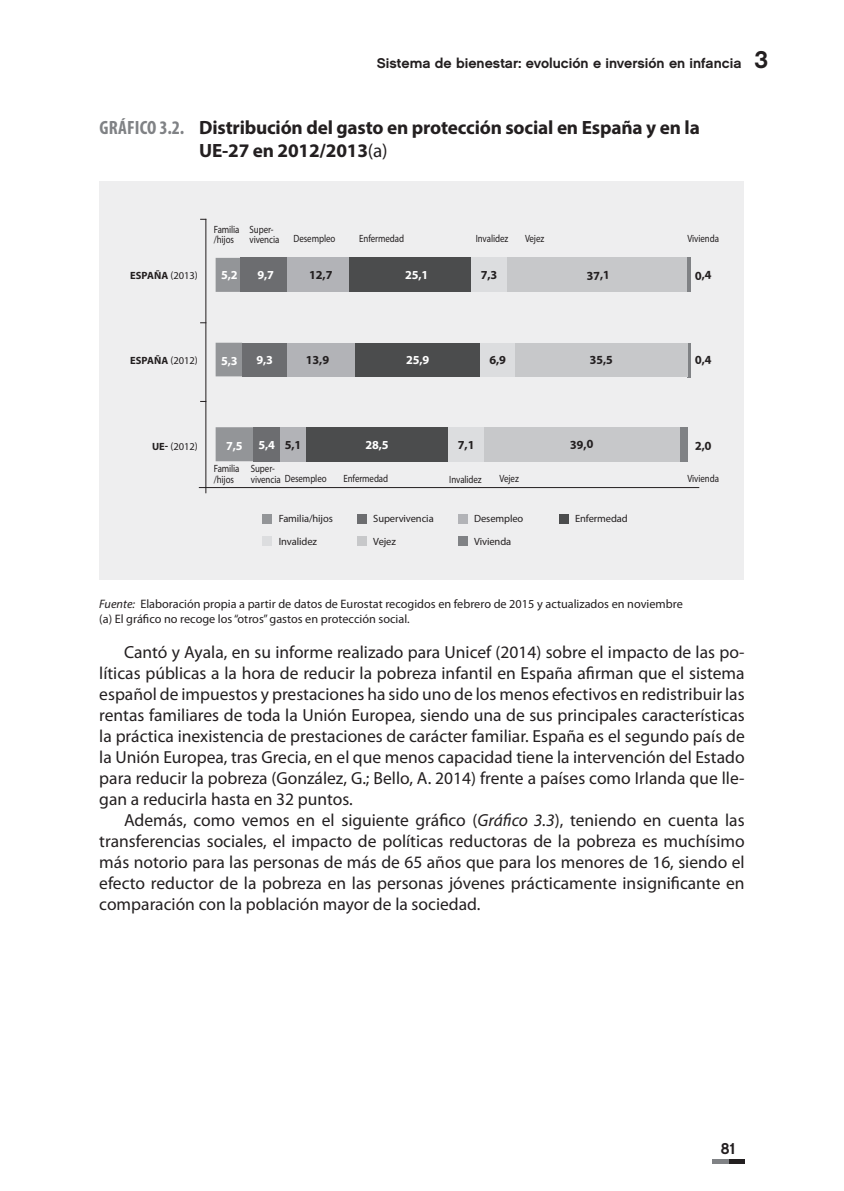
<style>
.page{position:relative;width:844px;height:1191px;background:#fff}
.page>*{position:absolute;margin:0;border:0;box-sizing:border-box;transform-origin:0 0}
.t1{font:700 19.25px/23.1px "Myriad Pro";letter-spacing:-.01em;color:#231f20}
.t2{font:17.5px/21px "Myriad Pro";color:#231f20;text-align:justify}
.t3{font:15.75px "Chalet New York Nineteen Sixty";color:#231f20}
.t4{font:14px "Chalet New York Nineteen Sixty";color:#231f20}
.t5{font:12.25px/14.7px "Myriad Pro";color:#231f20}
.t6{font:700 12.25px "Myriad Pro";color:#fff}
.t7{font:700 12.25px "Myriad Pro";color:#231f20}
.t8{font:10.5px/10.5px "Myriad Pro";letter-spacing:-.01em;color:#231f20;scale:.85 1}
.t9{font:10.5px/22.9px "Myriad Pro";letter-spacing:-.01em;color:#231f20}
.t10{font:700 10.5px "Myriad Pro";color:#231f20}
.s1{font-size:24.5px}
.s2{font-stretch:condensed;color:#808285}
.s3{font-weight:400}
.s4{font-weight:700}
.s5{color:#231f20}
.s6{font-style:italic}
</style>
<div class="page">
<div style="left:728px;top:1159px;width:16px;height:5px;background:#231f20"></div>
<div style="left:712px;top:1159px;width:16px;height:5px;background:#808285"></div>
<div style="left:100px;top:181px;width:644px;height:398px;background:#eeeeef"></div>
<hr style="left:199px;top:487px;width:500px;height:1px;background:#231f20">
<hr style="left:205px;top:219px;width:1px;height:274px;background:#231f20">
<svg style="left:215px;top:258px;width:38px;height:203px"></svg>
<div style="left:240px;top:258px;width:47px;height:34px;background:#6c6d70"></div>
<div style="left:242px;top:343px;width:45px;height:33px;background:#6c6d70"></div>
<div style="left:253px;top:427px;width:27px;height:34px;background:#6c6d70"></div>
<div style="left:287px;top:258px;width:62px;height:34px;background:#b2b3b7"></div>
<div style="left:287px;top:343px;width:68px;height:33px;background:#b2b3b7"></div>
<div style="left:280px;top:427px;width:25px;height:34px;background:#b2b3b7"></div>
<div style="left:349px;top:258px;width:122px;height:34px;background:#4b4c4d"></div>
<div style="left:355px;top:343px;width:125px;height:33px;background:#4b4c4d"></div>
<div style="left:305px;top:427px;width:143px;height:34px;background:#4b4c4d"></div>
<div style="left:471px;top:258px;width:36px;height:34px;background:#dcdddf"></div>
<div style="left:480px;top:343px;width:34px;height:33px;background:#dcdddf"></div>
<div style="left:448px;top:427px;width:36px;height:34px;background:#dcdddf"></div>
<div style="left:507px;top:258px;width:180px;height:34px;background:#c7c8ca"></div>
<hr style="left:687px;top:258px;width:4px;height:34px;background:#808285">
<svg style="left:687px;top:343px;width:4px;height:34px"></svg>
<div style="left:679px;top:427px;width:8px;height:34px;background:#808285"></div>
<div style="left:514px;top:343px;width:173px;height:33px;background:#c7c8ca"></div>
<div style="left:484px;top:427px;width:195px;height:34px;background:#c7c8ca"></div>
<div style="left:558px;top:514px;width:10px;height:9px;background:#4b4c4d"></div>
<div style="left:262px;top:514px;width:10px;height:9px;background:#939598"></div>
<div style="left:262px;top:536px;width:10px;height:10px;background:#dcdddf"></div>
<div style="left:357px;top:514px;width:9px;height:9px;background:#6c6d70"></div>
<div style="left:357px;top:536px;width:9px;height:10px;background:#c7c8ca"></div>
<div style="left:457px;top:514px;width:10px;height:9px;background:#b2b3b7"></div>
<div style="left:457px;top:536px;width:10px;height:10px;background:#808285"></div>
<p class="t4" style="left:376px;top:55px;width:393px">Sistema de bienestar: evolución e inversión en infancia <span class="s1">3</span></p>
<p class="t1" style="left:199px;top:115px;width:502px;text-indent:-100px"><span class="s2">GRÁFICO 3.2.</span> Distribución del gasto en protección social en España y en la<br>UE-27 en 2012/2013<span class="s3">(a)</span></p>
<p class="t8" style="left:214px;top:224px;width:32px">Familia /hijos</p>
<p class="t8" style="left:249px;top:224px;width:37px">Super&shy;vivencia</p>
<p class="t8" style="left:293px;top:233px;width:51px">Desempleo</p>
<p class="t8" style="left:359px;top:233px;width:54px">Enfermedad</p>
<p class="t8" style="left:475px;top:233px;width:40px">Invalidez</p>
<p class="t8" style="left:525px;top:233px;width:24px">Vejez</p>
<p class="t8" style="left:687px;top:233px;width:38px">Vivienda</p>
<p class="t10" style="left:130px;top:269px;width:14px">España</p>
<p class="t9" style="left:170px;top:264px;width:29px">(2013)</p>
<p class="t6" style="left:221px;top:267px;width:18px">5,2</p>
<p class="t6" style="left:257px;top:267px;width:18px">9,7</p>
<p class="t7" style="left:309px;top:267px;width:25px">12,7</p>
<p class="t6" style="left:405px;top:267px;width:25px">25,1</p>
<p class="t7" style="left:480px;top:267px;width:18px">7,3</p>
<p class="t7" style="left:586px;top:268px;width:25px;rotate:-2deg">37,1</p>
<p class="t10" style="left:130px;top:353px;width:14px">España</p>
<p class="t9" style="left:170px;top:349px;width:29px">(2012)</p>
<p class="t6" style="left:221px;top:353px;width:18px">5,3</p>
<p class="t6" style="left:256px;top:352px;width:18px">9,3</p>
<p class="t7" style="left:306px;top:352px;width:25px">13,9</p>
<p class="t6" style="left:406px;top:352px;width:25px">25,9</p>
<p class="t7" style="left:489px;top:352px;width:18px">6,9</p>
<p class="t7" style="left:589px;top:352px;width:25px;rotate:-2deg">35,5</p>
<p class="t9" style="left:152px;top:435px;width:47px"><span class="s4">UE-</span> (2012)</p>
<p class="t6" style="left:226px;top:438px;width:18px">7,5</p>
<p class="t6" style="left:365px;top:437px;width:25px">28,5</p>
<p class="t6" style="left:258px;top:437px;width:44px">5,4 <span class="s5">5,1</span></p>
<p class="t7" style="left:458px;top:437px;width:18px">7,1</p>
<p class="t7" style="left:569px;top:437px;width:25px;rotate:-2deg">39,0</p>
<p class="t8" style="left:214px;top:463px;width:32px">Familia /hijos</p>
<p class="t8" style="left:251px;top:463px;width:37px">Super&shy;vivencia</p>
<p class="t8" style="left:285px;top:472px;width:51px">Desempleo</p>
<p class="t8" style="left:343px;top:472px;width:54px">Enfermedad</p>
<p class="t8" style="left:449px;top:474px;width:40px">Invalidez</p>
<p class="t8" style="left:499px;top:472px;width:24px">Vejez</p>
<p class="t7" style="left:679px;top:463px;width:18px">2,2</p>
<p class="t8" style="left:687px;top:472px;width:38px">Vivienda</p>
<p class="t9" style="left:279px;top:507px;width:56px">Familia/hijos</p>
<p class="t9" style="left:575px;top:507px;width:54px">Enfermedad</p>
<p class="t9" style="left:279px;top:530px;width:40px">Invalidez</p>
<p class="t9" style="left:373px;top:507px;width:62px">Supervivencia<br>Vejez</p>
<p class="t9" style="left:474px;top:507px;width:51px">Desempleo<br>Vivienda</p>
<p class="t5" style="left:99px;top:596px;width:585px"><span class="s6">Fuente:</span> Elaboración propia a partir de datos de Eurostat recogidos en febrero de 2015 y actualizados en noviembre (a) El gráfico no recoge los “otros” gastos en protección social.</p>
<p class="t2" style="left:99px;top:641px;width:646px;text-indent:25px">Cantó y Ayala, en su informe realizado para Unicef (2014) sobre el impacto de las po&shy;líticas públicas a la hora de reducir la pobreza infantil en España afirman que el sistema español de impuestos y prestaciones ha sido uno de los menos efectivos en redistribuir las rentas familiares de toda la Unión Europea, siendo una de sus principales características la práctica inexistencia de prestaciones de carácter familiar. España es el segundo país de la Unión Europea, tras Grecia, en el que menos capacidad tiene la intervención del Estado para reducir la pobreza (González, G.; Bello, A. 2014) frente a países como Irlanda que lle&shy;gan a reducirla hasta en 32 puntos.</p>
<p class="t2" style="left:99px;top:809px;width:646px;text-indent:25px">Además, como vemos en el siguiente gráfico (<span class="s6">Gráfico 3.3</span>), teniendo en cuenta las transferencias sociales, el impacto de políticas reductoras de la pobreza es muchísimo más notorio para las personas de más de 65 años que para los menores de 16, siendo el efecto reductor de la pobreza en las personas jóvenes prácticamente insignificante en comparación con la población mayor de la sociedad.</p>
<p class="t3" style="left:720px;top:1139px;width:17px">81</p>
</div>
